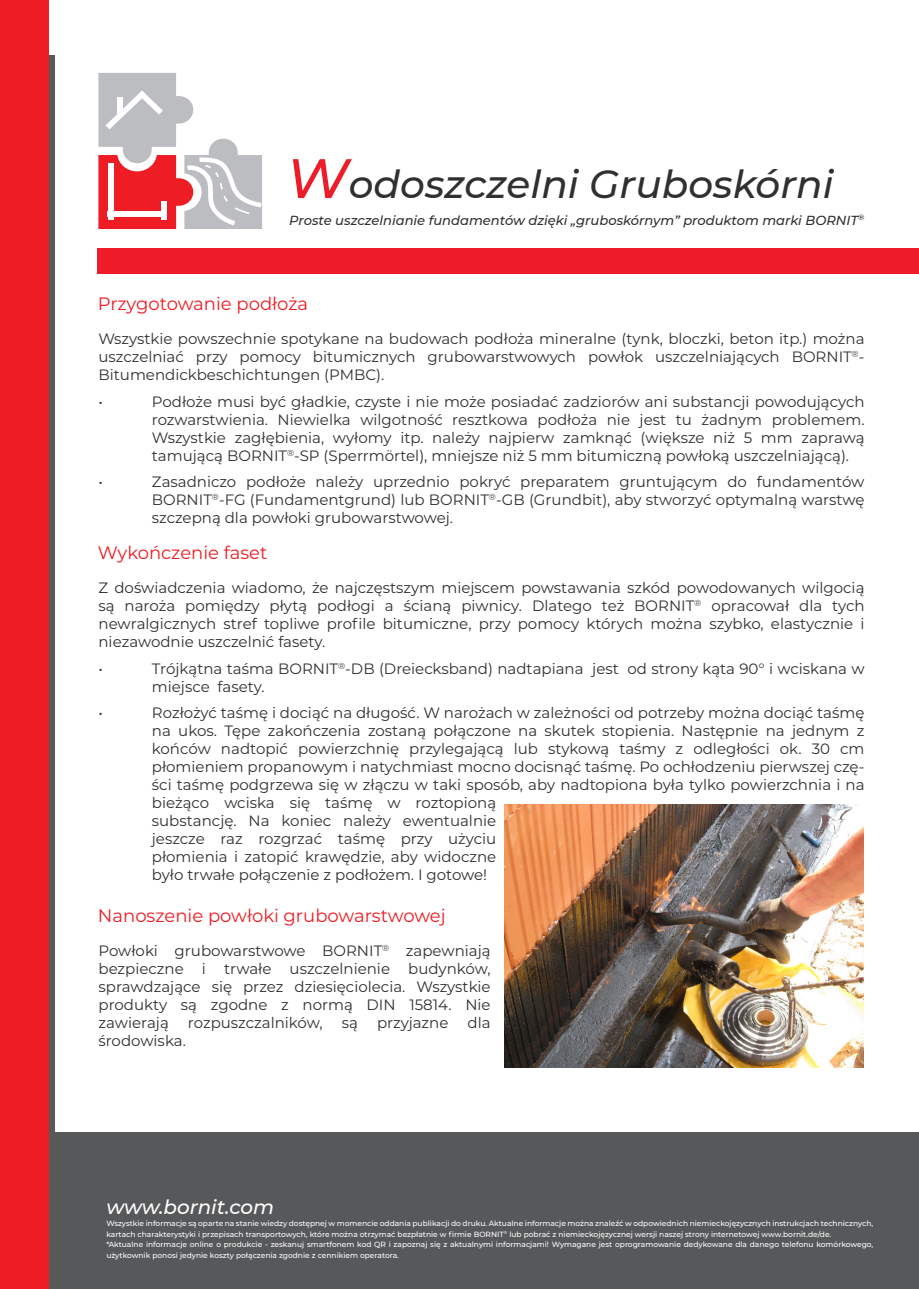
<style>
.page{position:relative;width:919px;height:1289px;background:#fff}
.page>*{position:absolute;margin:0;border:0;box-sizing:border-box;transform-origin:0 0}
.t1{font:italic 500 39px "Montserrat";color:#312f30}
.t2{font:italic 500 19.8px "Montserrat";color:#fff}
.t3{font:18px "Montserrat";color:#ee1d23}
.t4{font:15px/18px "Montserrat";color:#312f30;text-align:justify}
.t5{font:italic 500 13.05px "Montserrat";color:#312f30}
.t6{font:500 7.5px/10.5px "Montserrat";color:#fff}
.s1{font-size:55.5px;color:#ee1c28}
</style>
<div class="page">
<div style="left:48px;top:1132px;width:870px;height:156px;background:#57585a"></div>
<svg style="left:98px;top:73px;width:164px;height:156px"></svg>
<div style="left:117px;top:97px;width:6px;height:17px;background:#fff"></div>
<div style="left:98px;top:249px;width:820px;height:25px;background:#ee1c28"></div>
<div style="left:7px;top:55px;width:48px;height:1233px;background:#57585a"></div>
<div style="left:0;top:0;width:49px;height:1288px;background:#ee1d23"></div>
<img style="left:504px;top:805px;width:358px;height:262px">
<p class="t1" style="left:286px;top:157px;width:548px"><span class="s1">W</span>odoszczelni Gruboskórni</p>
<p class="t5" style="left:289px;top:211px;width:576px">Proste uszczelnianie fundamentów dzięki „gruboskórnym” produktom marki BORNIT<sup>®</sup></p>
<p class="t3" style="left:98px;top:291px;width:212px">Przygotowanie podłoża</p>
<p class="t4" style="left:98px;top:329px;width:767px">Wszystkie powszechnie spotykane na budowach podłoża mineralne (tynk, bloczki, beton itp.) można uszczelniać przy pomocy bitumicznych grubowarstwowych powłok uszczelniających BORNIT<sup>®</sup>- Bitumendickbeschichtungen (PMBC).</p>
<p class="t4" style="left:98px;top:392px;width:6px">•</p>
<p class="t4" style="left:152px;top:392px;width:714px">Podłoże musi być gładkie, czyste i nie może posiadać zadziorów ani substancji powodujących rozwarstwienia. Niewielka wilgotność resztkowa podłoża nie jest tu żadnym problemem.<br>Wszystkie zagłębienia, wyłomy itp. należy najpierw zamknąć (większe niż 5 mm zaprawą tamującą BORNIT<sup>®</sup>-SP (Sperrmörtel), mniejsze niż 5 mm bitumiczną powłoką uszczelniającą).</p>
<p class="t4" style="left:98px;top:472px;width:6px">•</p>
<p class="t4" style="left:152px;top:472px;width:714px">Zasadniczo podłoże należy uprzednio pokryć preparatem gruntującym do fundamentów BORNIT<sup>®</sup>-FG (Fundamentgrund) lub BORNIT<sup>®</sup>-GB (Grundbit), aby stworzyć optymalną warstwę szczepną dla powłoki grubowarstwowej.</p>
<p class="t3" style="left:98px;top:540px;width:171px">Wykończenie faset</p>
<p class="t4" style="left:98px;top:578px;width:767px">Z doświadczenia wiadomo, że najczęstszym miejscem powstawania szkód powodowanych wilgocią są naroża pomiędzy płytą podłogi a ścianą piwnicy. Dlatego też BORNIT<sup>®</sup> opracował dla tych newralgicznych stref topliwe profile bitumiczne, przy pomocy których można szybko, elastycznie i niezawodnie uszczelnić fasety.</p>
<p class="t4" style="left:98px;top:658px;width:6px">•</p>
<p class="t4" style="left:152px;top:658px;width:714px">Trójkątna taśma BORNIT<sup>®</sup>-DB (Dreiecksband) nadtapiana jest od strony kąta 90° i wciskana w miejsce fasety.</p>
<p class="t4" style="left:98px;top:703px;width:6px">•</p>
<p class="t4" style="left:152px;top:703px;width:714px;text-align:left">Rozłożyć taśmę i dociąć na długość. W narożach w zależności od potrzeby można dociąć taśmę na ukos. Tępe zakończenia zostaną połączone na skutek stopienia. Następnie na jednym z końców nadtopić powierzchnię przylegającą lub stykową taśmy z odległości ok. 30 cm płomieniem propanowym i natychmiast mocno docisnąć taśmę. Po ochłodzeniu pierwszej czę&shy;ści taśmę podgrzewa się w złączu w taki sposób, aby nadtopiona była tylko powierzchnia i na bieżąco wciska się taśmę w roztopioną<br>substancję. Na koniec należy ewentualnie<br>jeszcze raz rozgrzać taśmę przy użyciu<br>płomienia i zatopić krawędzie, aby widoczne<br>było trwałe połączenie z podłożem. I gotowe!</p>
<p class="t3" style="left:98px;top:903px;width:349px">Nanoszenie powłoki grubowarstwowej</p>
<p class="t4" style="left:98px;top:941px;width:393px">Powłoki grubowarstwowe BORNIT<sup>®</sup> zapewniają bezpieczne i trwałe uszczelnienie budynków, sprawdzające się przez dziesięciolecia. Wszystkie produkty są zgodne z normą DIN 15814. Nie zawierają</p>
<p class="t4" style="left:188px;top:1013px;width:136px">rozpuszczalników,</p>
<p class="t4" style="left:342px;top:1013px;width:18px">są</p>
<p class="t4" style="left:377px;top:1013px;width:73px">przyjazne</p>
<p class="t4" style="left:467px;top:1013px;width:25px">dla</p>
<p class="t4" style="left:98px;top:1031px;width:89px">środowiska.</p>
<p class="t2" style="left:106px;top:1193px;width:169px">www.bornit.com</p>
<p class="t6" style="left:106px;top:1217px;width:768px">Wszystkie informacje są oparte na stanie wiedzy dostępnej w momencie oddania publikacji do druku. Aktualne informacje można znaleźć w odpowiednich niemieckojęzycznych instrukcjach technicznych, kartach charakterystyki i przepisach transportowych, które można otrzymać bezpłatnie w firmie BORNIT<sup>®</sup> lub pobrać z niemieckojęzycznej wersji naszej strony internetowej www.bornit.de/de.</p>
<p class="t6" style="left:106px;top:1238px;width:768px">*Aktualne informacje online o produkcie - zeskanuj smartfonem kod QR i zapoznaj się z aktualnymi informacjami! Wymagane jest oprogramowanie dedykowane dla danego telefonu komórkowego, użytkownik ponosi jedynie koszty połączenia zgodnie z cennikiem operatora.</p>
</div>
